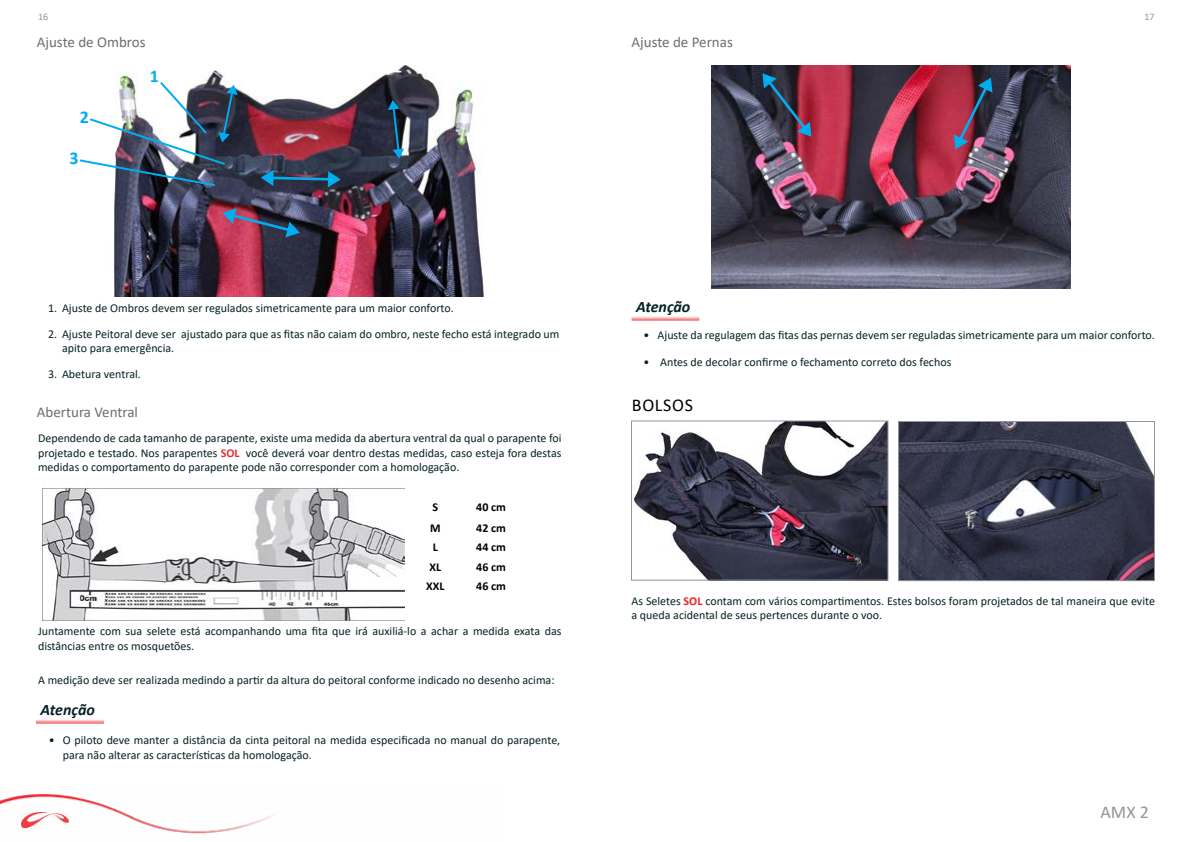
<style>
.page{position:relative;width:1191px;height:842px;background:#fff}
.page>*{position:absolute;margin:0;border:0;box-sizing:border-box;transform-origin:0 0}
.t1{font:18px "Calibri";letter-spacing:.04em;color:#000}
.t2{font:18px "Calibri";color:#939598}
.t3{font:700 18px "Calibri";color:#00aeef}
.t4{font:italic 700 16px "Calibri";letter-spacing:-.005em;color:#062224}
.t5{font:15px "Calibri";color:#6d6e71}
.t6{font:12px/14.4px "Calibri";color:#062224}
.t7{font:700 12px "Calibri";color:#000}
.t8{font:10px "Calibri";color:#939598}
.s1{font-weight:700;color:#ee2d2f}
.s2{font-weight:700;color:#ed2124}
</style>
<div class="page">
<img style="left:0;top:793px;width:274px;height:41px">
<img style="left:21px;top:812px;width:48px;height:16px">
<img style="left:42px;top:487px;width:362px;height:138px">
<img style="left:711px;top:66px;width:359px;height:222px">
<img style="left:634px;top:422px;width:252px;height:157px">
<div style="left:631px;top:420px;width:257px;height:161px;border:1px solid #939598"></div>
<img style="left:900px;top:423px;width:253px;height:156px">
<div style="left:898px;top:421px;width:257px;height:160px;border:1px solid #939598"></div>
<img style="left:114px;top:66px;width:370px;height:230px">
<svg style="left:220px;top:205px;width:82px;height:35px"></svg>
<svg style="left:260px;top:170px;width:81px;height:17px"></svg>
<svg style="left:386px;top:99px;width:19px;height:60px"></svg>
<img style="left:79px;top:80px;width:160px;height:108px">
<svg style="left:756px;top:68px;width:62px;height:74px"></svg>
<svg style="left:948px;top:74px;width:50px;height:79px"></svg>
<svg style="left:36px;top:719px;width:68px;height:4px"></svg>
<svg style="left:631px;top:316px;width:68px;height:5px"></svg>
<p class="t8" style="left:38px;top:9px;width:12px">16</p>
<p class="t8" style="left:1144px;top:9px;width:12px">17</p>
<p class="t5" style="left:37px;top:32px;width:110px">Ajuste de Ombros</p>
<h1 class="t3" style="left:80px;top:105px;width:11px">2</h1>
<h1 class="t3" style="left:69px;top:145px;width:11px">3</h1>
<h1 class="t3" style="left:150px;top:63px;width:11px">1</h1>
<p class="t6" style="left:48px;top:301px;width:407px">1. Ajuste de Ombros devem ser regulados simetricamente para um maior conforto.</p>
<p class="t6" style="left:62px;top:326px;width:499px;text-indent:-14px">2. Ajuste Peitoral deve ser ajustado para que as fitas não caiam do ombro, neste fecho está integrado um apito para emergência.</p>
<p class="t6" style="left:48px;top:366px;width:94px">3. Abetura ventral.</p>
<p class="t5" style="left:37px;top:402px;width:103px">Abertura Ventral</p>
<p class="t6" style="left:38px;top:431px;width:525px;text-align:justify">Dependendo de cada tamanho de parapente, existe uma medida da abertura ventral da qual o parapente foi projetado e testado. Nos parapentes <span class="s1">SOL</span> você deverá voar dentro destas medidas, caso esteja fora destas medidas o comportamento do parapente pode não corresponder com a homologação.</p>
<p class="t7" style="left:432px;top:498px;width:7px">S</p>
<p class="t7" style="left:476px;top:498px;width:31px">40 cm</p>
<p class="t7" style="left:430px;top:519px;width:12px">M</p>
<p class="t7" style="left:476px;top:519px;width:31px">42 cm</p>
<p class="t7" style="left:433px;top:539px;width:7px">L</p>
<p class="t7" style="left:476px;top:539px;width:31px">44 cm</p>
<p class="t7" style="left:429px;top:559px;width:13px">XL</p>
<p class="t7" style="left:476px;top:559px;width:31px">46 cm</p>
<p class="t7" style="left:426px;top:578px;width:20px">XXL</p>
<p class="t7" style="left:476px;top:578px;width:31px">46 cm</p>
<p class="t6" style="left:38px;top:624px;width:525px">Juntamente com sua selete está acompanhando uma fita que irá auxiliá-lo a achar a medida exata das distâncias entre os mosquetões.</p>
<p class="t6" style="left:38px;top:672px;width:518px">A medição deve ser realizada medindo a partir da altura do peitoral conforme indicado no desenho acima:</p>
<h2 class="t4" style="left:41px;top:698px;width:56px">Atenção</h2>
<p class="t6" style="left:63px;top:733px;width:499px;text-indent:-14px">• O piloto deve manter a distância da cinta peitoral na medida especificada no manual do parapente, para não alterar as características da homologação.</p>
<p class="t5" style="left:631px;top:32px;width:103px">Ajuste de Pernas</p>
<h2 class="t4" style="left:636px;top:295px;width:56px">Atenção</h2>
<p class="t6" style="left:643px;top:327px;width:513px">• Ajuste da regulagem das fitas das pernas devem ser reguladas simetricamente para um maior conforto.</p>
<p class="t6" style="left:643px;top:355px;width:309px">• Antes de decolar confirme o fechamento correto dos fechos</p>
<h1 class="t1" style="left:632px;top:392px;width:63px">BOLSOS</h1>
<p class="t6" style="left:631px;top:593px;width:525px">As Seletes <span class="s2">SOL</span> contam com vários compartimentos. Estes bolsos foram projetados de tal maneira que evite a queda acidental de seus pertences durante o voo.</p>
<h1 class="t2" style="left:1100px;top:799px;width:50px">AMX 2</h1>
</div>
